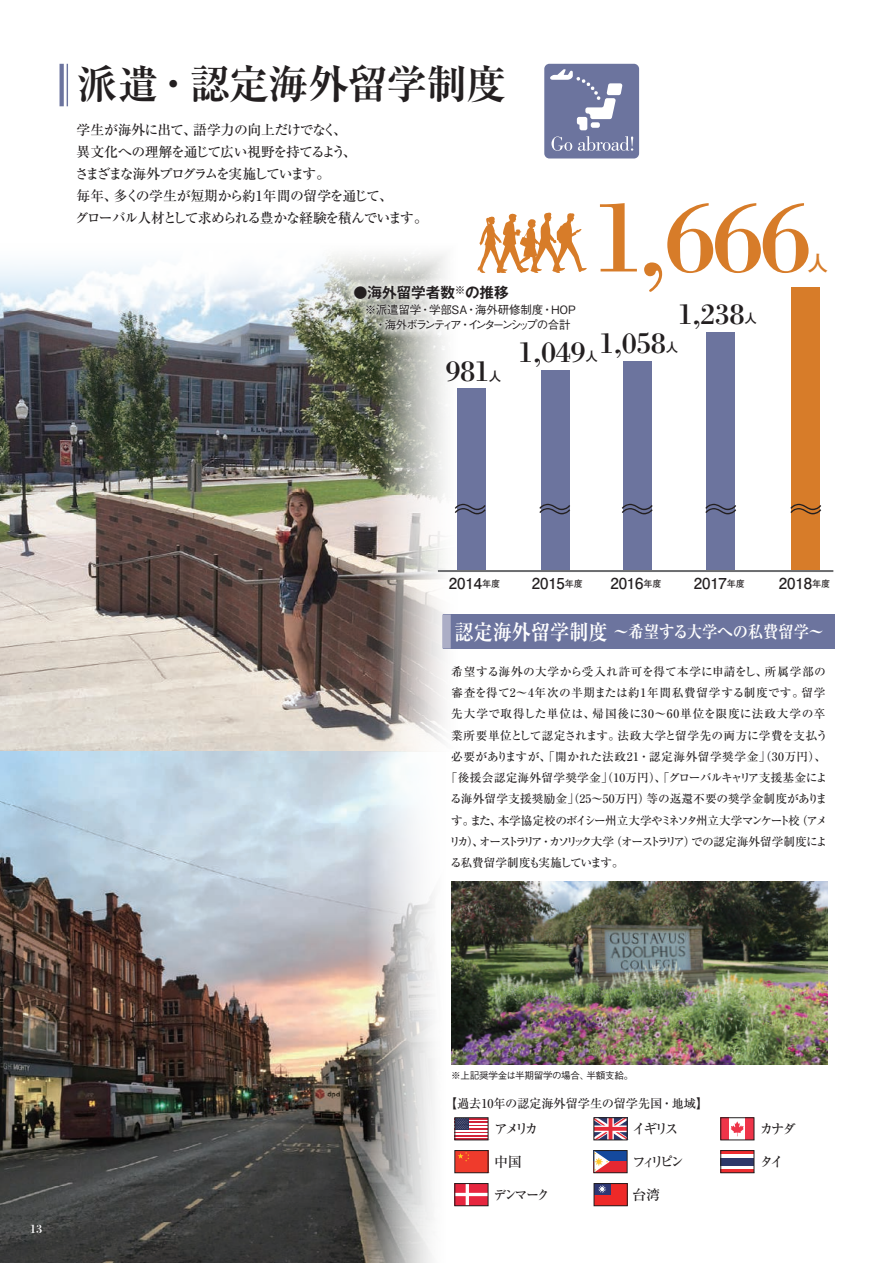
<style>
.page{position:relative;width:893px;height:1263px;background:#fff}
.page>*{position:absolute;margin:0;border:0;box-sizing:border-box;transform-origin:0 0}
.t1{font:105.9px "Bodoni Std";color:#d77c29}
.t2{font:700 40.35px "Ryumin Pro";letter-spacing:-.025em;color:#231f20}
.t3{font:30.6px "Bodoni Std";letter-spacing:-.025em;color:#231f20}
.t4{font:500 20.7px "Gothic MB101 Pro";color:#d77c29}
.t5{font:700 16.95px "Ryumin Pro";color:#fff;scale:.9 1}
.t6{font:700 15px "Futo Go B101 Pro";letter-spacing:-.005em;color:#231f20}
.t7{font:700 14.7px "Gothic MB101 Pro De";letter-spacing:-.005em;color:#231f20}
.t8{font:500 13.95px "Ryumin Pro";letter-spacing:-.21em;color:#231f20}
.t9{font:500 13.95px "Ryumin Pro";letter-spacing:-.21em;color:#231f20;scale:.9 1}
.t10{font:500 13.8px/21.8px "Ryumin Pro";letter-spacing:-.085em;color:#231f20}
.t11{font:12.75px "Bodoni Std";color:#fff}
.t12{font:500 12.45px "Gothic MB101 Pro";color:#231f20}
.t13{font:500 12.15px "Ryumin Pro";letter-spacing:-.005em;color:#231f20}
.t14{font:500 11.7px "Ryumin Pro";letter-spacing:.045em;color:#231f20}
.t15{font:500 11.7px "Ryumin Pro";color:#231f20}
.t16{font:500 11.7px "Ryumin Pro";letter-spacing:-.11em;color:#231f20}
.t17{font:500 11.7px "Ryumin Pro";letter-spacing:-.135em;color:#231f20}
.t18{font:500 11.7px "Ryumin Pro";letter-spacing:.02em;color:#231f20}
.t19{font:500 11.7px "Ryumin Pro";letter-spacing:.055em;color:#231f20}
.t20{font:500 11.7px "Ryumin Pro";letter-spacing:.03em;color:#231f20}
.t21{font:500 11.55px/14.7px "Gothic BBB Pro";letter-spacing:-.045em;color:#231f20}
.t22{font:500 9.6px "Gothic BBB Pro";letter-spacing:-.025em;color:#231f20}
.s1{font-family:"Futo Go B101 Pro";font-size:14.1px}
.s2{font-size:21.3px}
</style>
<div class="page">
<img style="left:0;top:254px;width:463px;height:497px">
<img style="left:0;top:751px;width:434px;height:512px">
<svg style="left:457px;top:1185px;width:29px;height:19px"></svg>
<img style="left:451px;top:881px;width:377px;height:183px">
<svg style="left:457px;top:1152px;width:29px;height:19px"></svg>
<div style="left:455px;top:1150px;width:33px;height:23px;border:1px solid #231f20"></div>
<div style="left:455px;top:1183px;width:33px;height:23px;border:1px solid #231f20"></div>
<svg style="left:457px;top:1119px;width:29px;height:18px"></svg>
<div style="left:455px;top:1117px;width:33px;height:23px;border:1px solid #231f20"></div>
<svg style="left:596px;top:1119px;width:29px;height:19px"></svg>
<div style="left:594px;top:1117px;width:33px;height:23px;border:1px solid #231f20"></div>
<svg style="left:596px;top:1152px;width:29px;height:19px"></svg>
<div style="left:594px;top:1150px;width:33px;height:23px;border:1px solid #231f20"></div>
<svg style="left:723px;top:1119px;width:29px;height:19px"></svg>
<div style="left:721px;top:1117px;width:33px;height:23px;border:1px solid #231f20"></div>
<svg style="left:723px;top:1165px;width:29px;height:1px"></svg>
<hr style="left:721px;top:1169px;width:33px;height:4px;background:#ee2d30">
<hr style="left:721px;top:1150px;width:33px;height:4px;background:#ee2d30">
<div style="left:721px;top:1158px;width:33px;height:7px;background:#2e3869"></div>
<div style="left:721px;top:1150px;width:33px;height:23px;border:1px solid #231f20"></div>
<div style="left:594px;top:1183px;width:33px;height:23px;background:#ee2928"></div>
<div style="left:594px;top:1183px;width:17px;height:12px;background:#2e3773"></div>
<svg style="left:598px;top:1185px;width:8px;height:8px"></svg>
<div style="left:594px;top:1183px;width:33px;height:23px;border:1px solid #231f20"></div>
<hr style="left:67px;top:64px;width:1px;height:42px;background:#6c749e">
<svg style="left:60px;top:64px;width:4px;height:42px"></svg>
<div style="left:443px;top:614px;width:392px;height:34px;background:#6c749e"></div>
<div style="left:442px;top:614px;width:9px;height:34px;background:#acaec6"></div>
<svg style="left:346px;top:277px;width:117px;height:61px"></svg>
<svg style="left:477px;top:212px;width:110px;height:61px"></svg>
<div style="left:623px;top:362px;width:29px;height:208px;background:#6c749e"></div>
<div style="left:791px;top:288px;width:29px;height:282px;background:#d77c29"></div>
<div style="left:706px;top:333px;width:29px;height:237px;background:#6c749e"></div>
<div style="left:541px;top:370px;width:29px;height:200px;background:#6c749e"></div>
<div style="left:457px;top:388px;width:29px;height:182px;background:#6c749e"></div>
<svg style="left:455px;top:504px;width:31px;height:10px"></svg>
<svg style="left:539px;top:504px;width:31px;height:10px"></svg>
<svg style="left:622px;top:504px;width:31px;height:10px"></svg>
<svg style="left:705px;top:504px;width:31px;height:10px"></svg>
<svg style="left:790px;top:504px;width:31px;height:10px"></svg>
<hr style="left:438px;top:570px;width:395px;height:2px;background:#6c6d70">
<div style="left:544px;top:64px;width:95px;height:94px;background:#6c749e;border-radius:5px"></div>
<svg style="left:550px;top:69px;width:72px;height:61px"></svg>
<svg style="left:551px;top:136px;width:21px;height:15px"></svg>
<svg style="left:578px;top:136px;width:55px;height:15px"></svg>
<h2 class="t2" style="left:77px;top:52px;width:431px">派遣・認定海外留学制度</h2>
<p class="t10" style="left:75px;top:118px;width:355px">学生が海外に出て、語学力の向上だけでなく、<br>異文化への理解を通じて広い視野を持てるよう、<br>さまざまな海外プログラムを実施しています。<br>毎年、多くの学生が短期から約1年間の留学を通じて、<br>グローバル人材として求められる豊かな経験を積んでいます。</p>
<p class="t7" style="left:354px;top:280px;width:157px"><span class="s1">●</span>海外留学者数<sup>※</sup>の推移</p>
<p class="t21" style="left:354px;top:301px;width:224px">　※派遣留学・学部SA・海外研修制度・HOP　　・海外ボランティア・インターンシップの合計</p>
<h1 class="t1" style="left:591px;top:172px;width:222px">1,666</h1>
<h3 class="t4" style="left:807px;top:246px;width:22px">人</h3>
<h3 class="t3" style="left:677px;top:295px;width:69px">1,238</h3>
<p class="t12" style="left:744px;top:308px;width:14px">人</p>
<h3 class="t3" style="left:445px;top:352px;width:46px">981</h3>
<p class="t12" style="left:489px;top:365px;width:14px">人</p>
<h3 class="t3" style="left:599px;top:324px;width:69px">1,058</h3>
<p class="t12" style="left:666px;top:337px;width:14px">人</p>
<h3 class="t3" style="left:518px;top:333px;width:70px">1,049</h3>
<p class="t12" style="left:586px;top:346px;width:14px">人</p>
<p class="t6" style="left:449px;top:571px;width:53px">2014<sup>年度</sup></p>
<p class="t6" style="left:532px;top:571px;width:53px">2015<sup>年度</sup></p>
<p class="t6" style="left:610px;top:571px;width:53px">2016<sup>年度</sup></p>
<p class="t6" style="left:694px;top:571px;width:53px">2017<sup>年度</sup></p>
<p class="t6" style="left:779px;top:571px;width:53px">2018<sup>年度</sup></p>
<p class="t5" style="left:454px;top:618px;width:412px"><span class="s2">認定海外留学制度</span> ～希望する大学への私費留学～</p>
<p class="t20" style="left:451px;top:662px;width:376px">希望する海外の大学から受入れ許可を得て本学に申請をし、所属学部の</p>
<p class="t14" style="left:451px;top:683px;width:376px">審査を得て2～4年次の半期または約1年間私費留学する制度です。留学</p>
<p class="t19" style="left:451px;top:705px;width:376px">先大学で取得した単位は、帰国後に30～60単位を限度に法政大学の卒</p>
<p class="t15" style="left:451px;top:726px;width:378px">業所要単位として認定されます。法政大学と留学先の両方に学費を支払う</p>
<p class="t14" style="left:451px;top:747px;width:376px">必要がありますが、「開かれた法政21・認定海外留学奨学金」（30万円）、</p>
<p class="t18" style="left:446px;top:768px;width:383px">「後援会認定海外留学奨学金」（10万円）、「グローバルキャリア支援基金によ</p>
<p class="t15" style="left:450px;top:790px;width:378px">る海外留学支援奨励金」（25～50万円）等の返還不要の奨学金制度がありま</p>
<p class="t16" style="left:451px;top:811px;width:378px">す。また、本学協定校のボイシー州立大学やミネソタ州立大学マンケート校（アメ</p>
<p class="t17" style="left:449px;top:832px;width:380px">リカ）、オーストラリア・カソリック大学（オーストラリア）での認定海外留学制度によ</p>
<p class="t16" style="left:450px;top:853px;width:175px">る私費留学制度も実施しています。</p>
<p class="t11" style="left:30px;top:1221px;width:14px">13</p>
<p class="t22" style="left:451px;top:1068px;width:184px">※上記奨学金は半期留学の場合、半額支給。</p>
<p class="t13" style="left:445px;top:1094px;width:265px">【過去10年の認定海外留学生の留学先国・地域】</p>
<p class="t8" style="left:494px;top:1118px;width:46px">アメリカ</p>
<p class="t8" style="left:494px;top:1151px;width:29px">中国</p>
<p class="t9" style="left:494px;top:1183px;width:64px">デンマーク</p>
<p class="t8" style="left:632px;top:1118px;width:48px">イギリス</p>
<p class="t8" style="left:632px;top:1151px;width:54px">フィリピン</p>
<p class="t8" style="left:632px;top:1183px;width:29px">台湾</p>
<p class="t8" style="left:759px;top:1118px;width:39px">カナダ</p>
<p class="t8" style="left:759px;top:1151px;width:26px">タイ</p>
</div>
